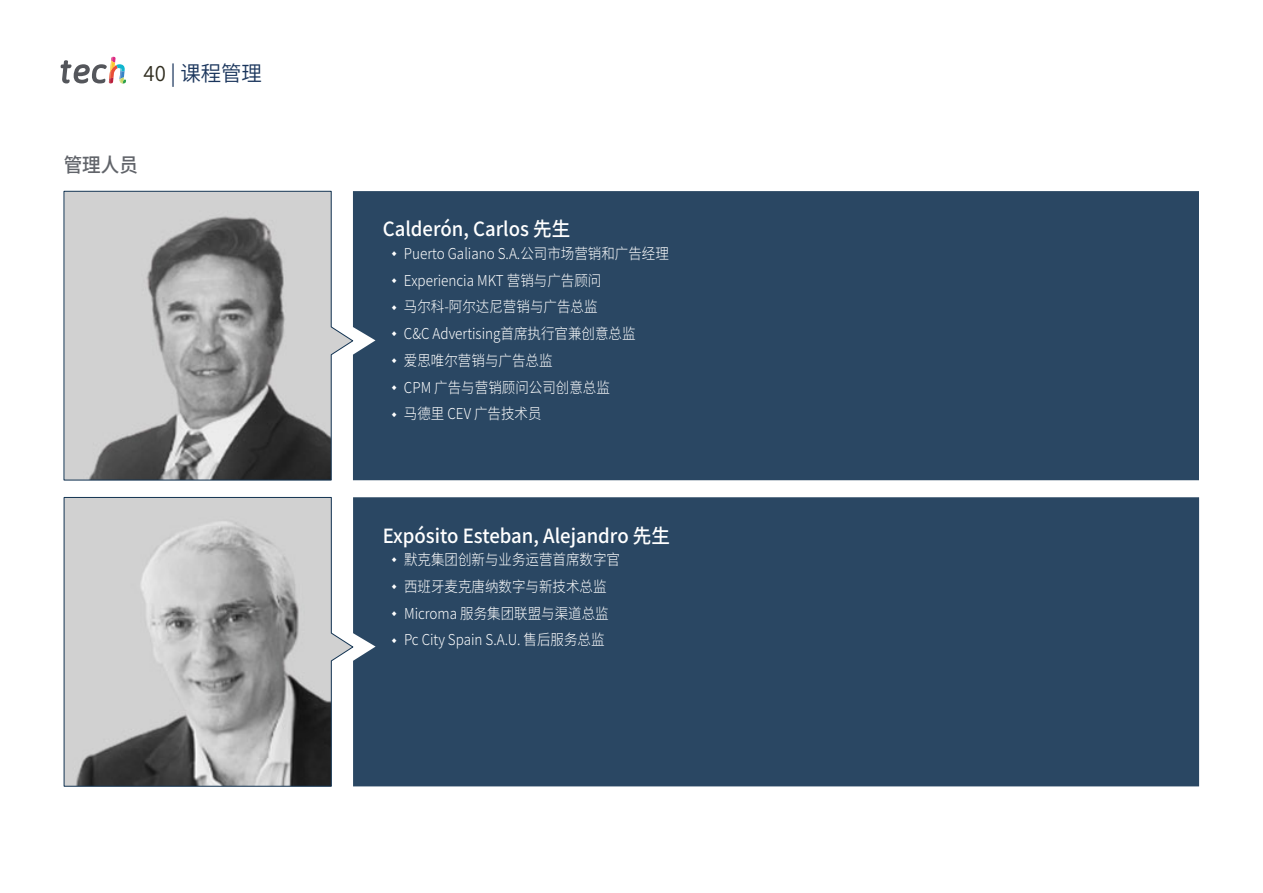
<style>
.page{position:relative;width:1263px;height:893px;background:#fff}
.page>*{position:absolute;margin:0;border:0;box-sizing:border-box;transform-origin:0 0}
.t1{font:21px "Source Han Sans CN";color:#1a355c}
.t2{font:500 19.5px "Source Han Sans CN";color:#fff;scale:.95 1}
.t3{font:500 19.5px "Source Han Sans CN";color:#61646a;scale:.95 1}
.t4{font:300 15px/26.7px "Source Han Sans CN";color:#fff;scale:.9 1}
.s1{color:#312e20}
</style>
<div class="page">
<svg style="left:61px;top:57px;width:65px;height:27px"></svg>
<div style="left:353px;top:191px;width:846px;height:289px;background:#2a4763"></div>
<svg style="left:64px;top:191px;width:289px;height:289px;background:#acacac"></svg>
<div style="left:354px;top:497px;width:845px;height:289px;background:#2a4763"></div>
<svg style="left:64px;top:497px;width:290px;height:290px;background:#b2b3b3"></svg>
<svg style="left:392px;top:251px;width:5px;height:5px"></svg>
<svg style="left:392px;top:278px;width:5px;height:5px"></svg>
<svg style="left:392px;top:305px;width:5px;height:5px"></svg>
<svg style="left:392px;top:331px;width:5px;height:5px"></svg>
<svg style="left:392px;top:358px;width:5px;height:5px"></svg>
<svg style="left:392px;top:385px;width:5px;height:5px"></svg>
<svg style="left:392px;top:412px;width:5px;height:5px"></svg>
<svg style="left:392px;top:557px;width:5px;height:5px"></svg>
<svg style="left:392px;top:584px;width:5px;height:5px"></svg>
<svg style="left:392px;top:611px;width:5px;height:5px"></svg>
<svg style="left:392px;top:638px;width:5px;height:5px"></svg>
<h1 class="t1" style="left:144px;top:61px;width:120px"><span class="s1">40</span> | 课程管理</h1>
<h2 class="t3" style="left:64px;top:154px;width:80px">管理人员</h2>
<h2 class="t2" style="left:383px;top:218px;width:199px">Calderón, Carlos 先生</h2>
<p class="t4" style="left:404px;top:240px;width:296px">Puerto Galiano S.A.公司市场营销和广告经理<br>Experiencia MKT 营销与广告顾问<br>马尔科-阿尔达尼营销与广告总监<br>C&amp;C Advertising首席执行官兼创意总监<br>爱思唯尔营销与广告总监<br>CPM 广告与营销顾问公司创意总监<br>马德里 CEV 广告技术员</p>
<h2 class="t2" style="left:383px;top:524px;width:304px">Expósito Esteban, Alejandro 先生</h2>
<p class="t4" style="left:404px;top:546px;width:241px">默克集团创新与业务运营首席数字官西班牙麦克唐纳数字与新技术总监<br>Microma 服务集团联盟与渠道总监<br>Pc City Spain S.A.U. 售后服务总监</p>
</div>
